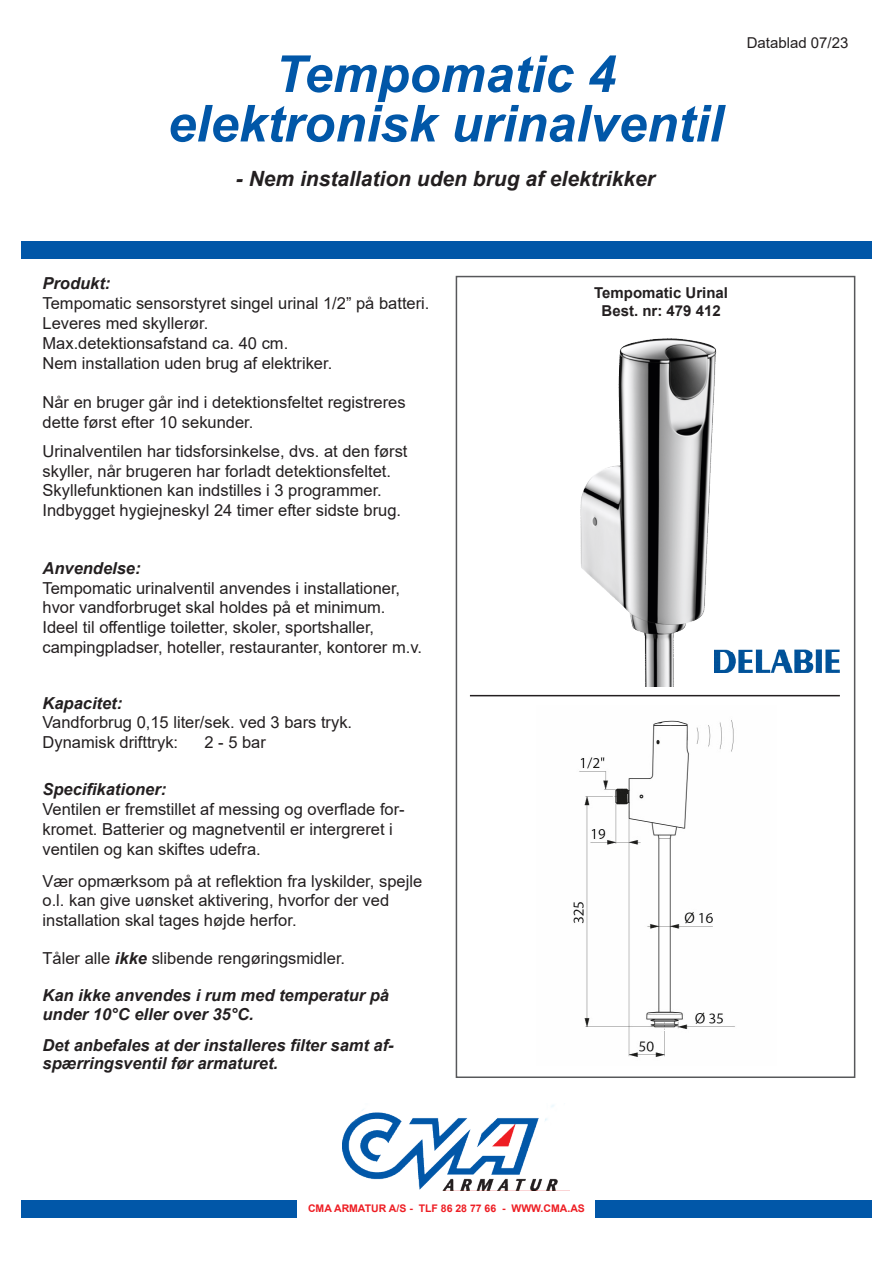
<style>
.page{position:relative;width:893px;height:1263px;background:#fff}
.page>*{position:absolute;margin:0;border:0;box-sizing:border-box;transform-origin:0 0}
.t1{font:italic 700 51px "Arial";color:#0157a8}
.t2{font:italic 700 21px "Arial";color:#231f20}
.t3{font:16.5px/19.8px "Arial";color:#231f20}
.t4{font:italic 700 16.5px "Arial";color:#231f20}
.t5{font:700 15px "Arial";color:#231f20}
.t6{font:15px "Arial";color:#231f20}
.t7{font:700 10.5px "Arial";color:#ee1d23}
.s1{font-weight:700;font-style:italic}
</style>
<div class="page">
<div style="left:21px;top:241px;width:851px;height:17px;background:#0157a8"></div>
<div style="left:21px;top:1201px;width:851px;height:17px;background:#0157a8"></div>
<div style="left:298px;top:1198px;width:297px;height:21px;background:#fff"></div>
<div style="left:456px;top:276px;width:399px;height:802px;border:2px solid #57585a"></div>
<img style="left:342px;top:1105px;width:227px;height:86px">
<hr style="left:470px;top:695px;width:370px;height:1px;background:#231f20">
<img style="left:580px;top:338px;width:137px;height:348px">
<img style="left:573px;top:720px;width:162px;height:337px">
<img style="left:715px;top:644px;width:125px;height:33px">
<p class="t1" style="left:275px;top:40px;width:343px">Tempomatic 4</p>
<p class="t1" style="left:168px;top:90px;width:557px">elektronisk urinalventil</p>
<p class="t2" style="left:236px;top:165px;width:420px">- Nem installation uden brug af elektrikker</p>
<p class="t6" style="left:747px;top:33px;width:103px">Datablad 07/23</p>
<p class="t4" style="left:43px;top:272px;width:69px">Produkt:</p>
<p class="t3" style="left:43px;top:293px;width:388px">Tempomatic sensorstyret singel urinal 1/2” på batteri.</p>
<p class="t3" style="left:43px;top:313px;width:167px">Leveres med skyllerør.</p>
<p class="t3" style="left:43px;top:333px;width:247px">Max.detektionsafstand ca. 40 cm.</p>
<p class="t3" style="left:43px;top:353px;width:291px">Nem installation uden brug af elektriker.</p>
<p class="t3" style="left:43px;top:392px;width:365px">Når en bruger går ind i detektionsfeltet registreres</p>
<p class="t3" style="left:43px;top:412px;width:212px">dette først efter 10 sekunder.</p>
<p class="t3" style="left:43px;top:441px;width:366px">Urinalventilen har tidsforsinkelse, dvs. at den først skyller, når brugeren har forladt detektionsfeltet.</p>
<p class="t3" style="left:43px;top:480px;width:341px">Skyllefunktionen kan indstilles i 3 programmer.</p>
<p class="t3" style="left:43px;top:500px;width:360px">Indbygget hygiejneskyl 24 timer efter sidste brug.</p>
<p class="t4" style="left:43px;top:557px;width:100px">Anvendelse:</p>
<p class="t3" style="left:43px;top:578px;width:359px">Tempomatic urinalventil anvendes i installationer,</p>
<p class="t3" style="left:43px;top:597px;width:344px">hvor vandforbruget skal holdes på et minimum.</p>
<p class="t3" style="left:43px;top:617px;width:333px">Ideel til offentlige toiletter, skoler, sportshaller,</p>
<p class="t3" style="left:43px;top:637px;width:381px">campingpladser, hoteller, restauranter, kontorer m.v.</p>
<p class="t4" style="left:43px;top:692px;width:81px">Kapacitet:</p>
<p class="t3" style="left:43px;top:712px;width:311px">Vandforbrug 0,15 liter/sek. ved 3 bars tryk.</p>
<p class="t3" style="left:43px;top:732px;width:137px">Dynamisk drifttryk:</p>
<p class="t3" style="left:205px;top:732px;width:63px">2 - 5 bar</p>
<p class="t4" style="left:43px;top:778px;width:125px">Specifikationer:</p>
<p class="t3" style="left:43px;top:799px;width:364px">Ventilen er fremstillet af messing og overflade for-</p>
<p class="t3" style="left:43px;top:819px;width:352px">kromet. Batterier og magnetventil er intergreret i</p>
<p class="t3" style="left:43px;top:839px;width:220px">ventilen og kan skiftes udefra.</p>
<p class="t3" style="left:43px;top:871px;width:381px">Vær opmærksom på at reflektion fra lyskilder, spejle o.l. kan give uønsket aktivering, hvorfor der ved</p>
<p class="t3" style="left:43px;top:910px;width:256px">installation skal tages højde herfor.</p>
<p class="t3" style="left:43px;top:948px;width:304px">Tåler alle <span class="s1">ikke</span> slibende rengøringsmidler.</p>
<p class="t4" style="left:43px;top:984px;width:348px">Kan ikke anvendes i rum med temperatur på</p>
<p class="t4" style="left:43px;top:1003px;width:213px">under 10°C eller over 35°C.</p>
<p class="t4" style="left:43px;top:1034px;width:353px">Det anbefales at der installeres filter samt af-</p>
<p class="t4" style="left:43px;top:1052px;width:237px">spærringsventil før armaturet.</p>
<p class="t5" style="left:594px;top:282px;width:135px">Tempomatic Urinal</p>
<p class="t5" style="left:601px;top:300px;width:121px">Best. nr: 479 412</p>
<p class="t7" style="left:308px;top:1201px;width:278px">CMA ARMATUR A/S - TLF 86 28 77 66 - WWW.CMA.AS</p>
</div>
